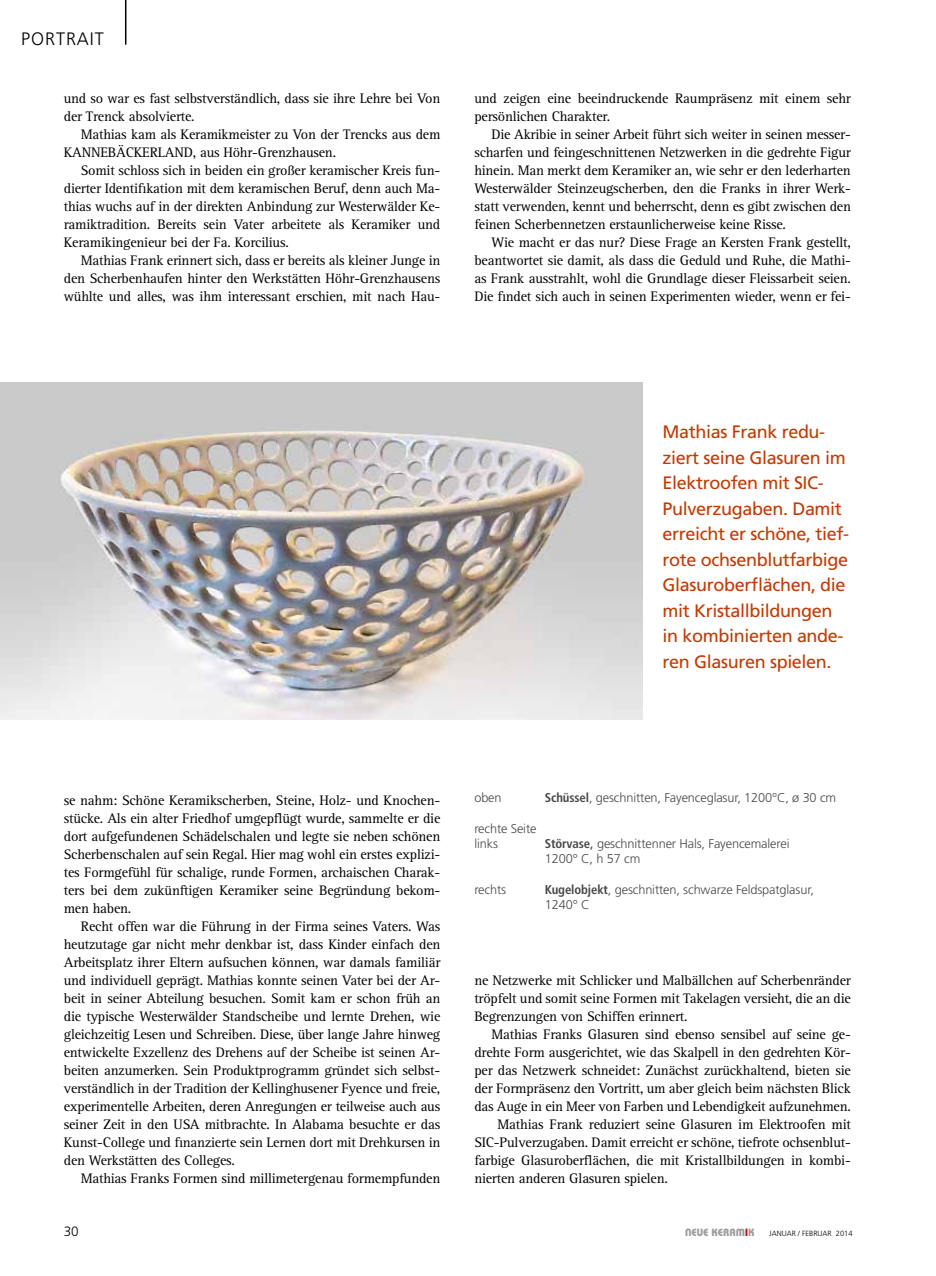
<style>
.page{position:relative;width:936px;height:1276px;background:#fff}
.page>*{position:absolute;margin:0;border:0;box-sizing:border-box;transform-origin:0 0}
.t1{font:18px/25.5px "Frutiger";letter-spacing:-.02em;color:#c23a03}
.t2{font:300 18px "Frutiger";letter-spacing:.05em;color:#000}
.t3{font:14.25px/18px "Rotis Serif";letter-spacing:-.015em;color:#000;text-align:justify}
.t4{font:300 13.5px "Frutiger";color:#000}
.t5{font:300 12.75px/15.3px "Frutiger";letter-spacing:-.01em;color:#484847}
.t6{font:10.5px "Keramik";color:#9c9c9d}
.t7{font:300 7.5px "Frutiger";color:#000}
.s1{font-weight:700;font-stretch:condensed}
.s2{font-weight:400}
.s3{color:#ce0107}
</style>
<div class="page">
<hr style="left:125px;top:0;width:1px;height:45px;background:#000">
<img style="left:0;top:382px;width:642px;height:338px">
<p class="t2" style="left:21px;top:28px;width:84px">PORTRAIT</p>
<p class="t3" style="left:64px;top:89px;width:378px">und so war es fast selbstverständlich, dass sie ihre Lehre bei Von der Trenck absolvierte.</p>
<p class="t3" style="left:64px;top:125px;width:378px;text-indent:17px">Mathias kam als Keramikmeister zu Von der Trencks aus dem<br>KANNEBÄCKERLAND, aus Höhr-Grenzhausen.</p>
<p class="t3" style="left:64px;top:161px;width:378px;text-indent:17px">Somit schloss sich in beiden ein großer keramischer Kreis fun&shy;dierter Identifikation mit dem keramischen Beruf, denn auch Ma&shy;thias wuchs auf in der direkten Anbindung zur Westerwälder Ke&shy;ramiktradition. Bereits sein Vater arbeitete als Keramiker und Keramikingenieur bei der Fa. Korcilius.</p>
<p class="t3" style="left:64px;top:251px;width:378px;text-indent:17px">Mathias Frank erinnert sich, dass er bereits als kleiner Junge in den Scherbenhaufen hinter den Werkstätten Höhr-Grenzhausens wühlte und alles, was ihm interessant erschien, mit nach Hau-</p>
<p class="t3" style="left:474px;top:89px;width:378px">und zeigen eine beeindruckende Raumpräsenz mit einem sehr persönlichen Charakter.</p>
<p class="t3" style="left:474px;top:125px;width:378px;text-indent:17px">Die Akribie in seiner Arbeit führt sich weiter in seinen messer&shy;scharfen und feingeschnittenen Netzwerken in die gedrehte Figur hinein. Man merkt dem Keramiker an, wie sehr er den lederharten Westerwälder Steinzeugscherben, den die Franks in ihrer Werk&shy;statt verwenden, kennt und beherrscht, denn es gibt zwischen den feinen Scherbennetzen erstaunlicherweise keine Risse.</p>
<p class="t3" style="left:474px;top:233px;width:378px;text-indent:17px">Wie macht er das nur? Diese Frage an Kersten Frank gestellt, beantwortet sie damit, als dass die Geduld und Ruhe, die Mathi&shy;as Frank ausstrahlt, wohl die Grundlage dieser Fleissarbeit seien.<br>Die findet sich auch in seinen Experimenten wieder, wenn er fei-</p>
<p class="t1" style="left:662px;top:419px;width:188px">Mathias Frank redu&shy;ziert seine Glasuren im<br>Elektroofen mit SIC-<br>Pulverzugaben. Damit erreicht er schöne, tief&shy;rote ochsenblutfarbige<br>Glasuroberflächen, die mit Kristallbildungen in kombinierten ande&shy;ren Glasuren spielen.</p>
<p class="t3" style="left:64px;top:791px;width:378px">se nahm: Schöne Keramikscherben, Steine, Holz- und Knochen&shy;stücke. Als ein alter Friedhof umgepflügt wurde, sammelte er die dort aufgefundenen Schädelschalen und legte sie neben schönen Scherbenschalen auf sein Regal. Hier mag wohl ein erstes explizi&shy;tes Formgefühl für schalige, runde Formen, archaischen Charak&shy;ters bei dem zukünftigen Keramiker seine Begründung bekom&shy;men haben.</p>
<p class="t3" style="left:64px;top:917px;width:378px;text-indent:17px">Recht offen war die Führung in der Firma seines Vaters. Was heutzutage gar nicht mehr denkbar ist, dass Kinder einfach den Arbeitsplatz ihrer Eltern aufsuchen können, war damals familiär und individuell geprägt. Mathias konnte seinen Vater bei der Ar&shy;beit in seiner Abteilung besuchen. Somit kam er schon früh an die typische Westerwälder Standscheibe und lernte Drehen, wie gleichzeitig Lesen und Schreiben. Diese, über lange Jahre hinweg entwickelte Exzellenz des Drehens auf der Scheibe ist seinen Ar&shy;beiten anzumerken. Sein Produktprogramm gründet sich selbst&shy;verständlich in der Tradition der Kellinghusener Fyence und freie, experimentelle Arbeiten, deren Anregungen er teilweise auch aus seiner Zeit in den USA mitbrachte. In Alabama besuchte er das Kunst-College und finanzierte sein Lernen dort mit Drehkursen in den Werkstätten des Colleges.</p>
<p class="t3" style="left:81px;top:1169px;width:361px">Mathias Franks Formen sind millimetergenau formempfunden</p>
<p class="t5" style="left:474px;top:790px;width:29px">oben</p>
<p class="t5" style="left:545px;top:790px;width:293px"><span class="s1">Schüssel</span>, geschnitten, Fayenceglasur, 1200°C, ø 30 cm</p>
<p class="t5" style="left:474px;top:820px;width:64px">rechte Seite links</p>
<p class="t5" style="left:545px;top:836px;width:246px"><span class="s1">Störvase</span><span class="s2">,</span> geschnittenner Hals, Fayencemalerei<br>1200° C, h 57 cm</p>
<p class="t5" style="left:474px;top:882px;width:33px">rechts</p>
<p class="t5" style="left:545px;top:882px;width:270px"><span class="s1">Kugelobjekt</span>, geschnitten, schwarze Feldspatglasur,<br>1240° C</p>
<p class="t3" style="left:474px;top:971px;width:378px">ne Netzwerke mit Schlicker und Malbällchen auf Scherbenränder tröpfelt und somit seine Formen mit Takelagen versieht, die an die Begrenzungen von Schiffen erinnert.</p>
<p class="t3" style="left:491px;top:1025px;width:361px">Mathias Franks Glasuren sind ebenso sensibel auf seine ge-</p>
<p class="t3" style="left:474px;top:1043px;width:378px">drehte Form ausgerichtet, wie das Skalpell in den gedrehten Kör-</p>
<p class="t3" style="left:474px;top:1061px;width:378px">per das Netzwerk schneidet: Zunächst zurückhaltend, bieten sie</p>
<p class="t3" style="left:474px;top:1079px;width:378px">der Formpräsenz den Vortritt, um aber gleich beim nächsten Blick</p>
<p class="t3" style="left:474px;top:1097px;width:378px">das Auge in ein Meer von Farben und Lebendigkeit aufzunehmen.</p>
<p class="t3" style="left:497px;top:1115px;width:355px">Mathias Frank reduziert seine Glasuren im Elektroofen mit</p>
<p class="t3" style="left:474px;top:1133px;width:378px">SIC-Pulverzugaben. Damit erreicht er schöne, tiefrote ochsenblut-</p>
<p class="t3" style="left:474px;top:1151px;width:378px">farbige Glasuroberflächen, die mit Kristallbildungen in kombi-</p>
<p class="t3" style="left:474px;top:1169px;width:195px">nierten anderen Glasuren spielen.</p>
<p class="t4" style="left:64px;top:1223px;width:17px">30</p>
<p class="t6" style="left:685px;top:1225px;width:71px">NEUE KERAM<span class="s3">I</span>K</p>
<p class="t7" style="left:769px;top:1229px;width:85px">Januar / februar 2014</p>
</div>
